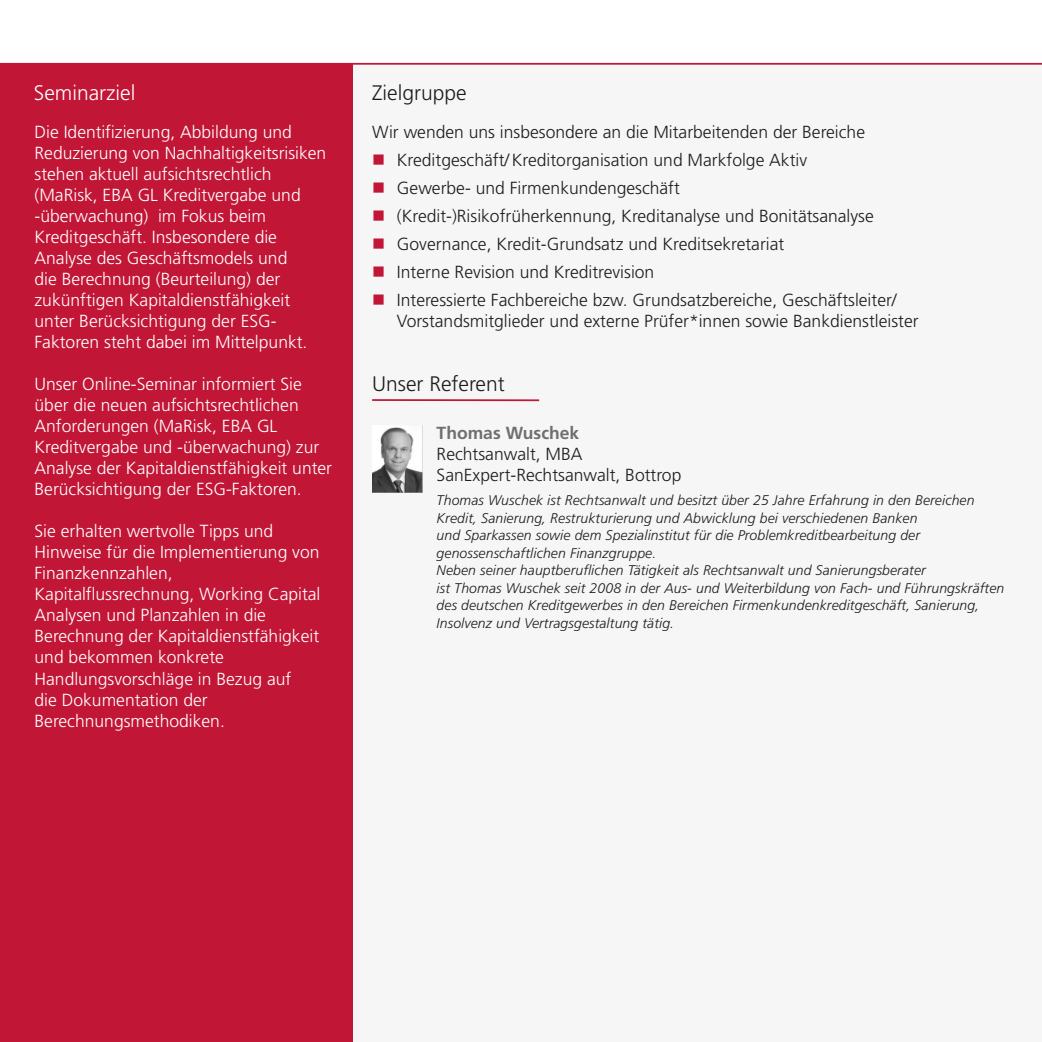
<style>
.page{position:relative;width:1042px;height:1042px;background:#fff}
.page>*{position:absolute;margin:0;border:0;box-sizing:border-box;transform-origin:0 0}
.t1{font:300 21px "Frutiger LT Pro";color:#1d1d1b}
.t2{font:300 21px "Frutiger LT Pro";color:#fff}
.t3{font:300 17.5px "Frutiger LT Pro";color:#fff}
.t4{font:300 17.5px "Frutiger LT Pro";color:#1d1d1b}
.t5{font:700 17.5px "Frutiger LT Pro";color:#6f6f6e}
.t6{font:italic 300 14px "Frutiger LT Pro";letter-spacing:.01em;color:#1d1d1b}
</style>
<div class="page">
<hr style="left:0;top:0;width:1px;height:65px;background:#c21636">
<div style="left:352px;top:65px;width:690px;height:977px;background:#f6f6f6"></div>
<hr style="left:0;top:63px;width:1042px;height:2px;background:#c21636">
<div style="left:0;top:64px;width:352px;height:978px;background:#c21636"></div>
<hr style="left:372px;top:399px;width:167px;height:2px;background:#c21636">
<img style="left:372px;top:427px;width:50px;height:65px">
<p class="t2" style="left:34px;top:84px;width:103px">Seminarziel</p>
<p class="t3" style="left:35px;top:125px;width:259px">Die Identifizierung, Abbildung und</p>
<p class="t3" style="left:35px;top:146px;width:293px">Reduzierung von Nachhaltigkeitsrisiken</p>
<p class="t3" style="left:35px;top:167px;width:238px">stehen aktuell aufsichtsrechtlich</p>
<p class="t3" style="left:35px;top:188px;width:268px">(MaRisk, EBA GL Kreditvergabe und</p>
<p class="t3" style="left:35px;top:209px;width:233px">-überwachung) im Fokus beim</p>
<p class="t3" style="left:35px;top:230px;width:244px">Kreditgeschäft. Insbesondere die</p>
<p class="t3" style="left:35px;top:251px;width:254px">Analyse des Geschäftsmodels und</p>
<p class="t3" style="left:35px;top:272px;width:247px">die Berechnung (Beurteilung) der</p>
<p class="t3" style="left:35px;top:293px;width:257px">zukünftigen Kapitaldienstfähigkeit</p>
<p class="t3" style="left:35px;top:314px;width:244px">unter Berücksichtigung der ESG-</p>
<p class="t3" style="left:35px;top:335px;width:274px">Faktoren steht dabei im Mittelpunkt.</p>
<p class="t3" style="left:35px;top:377px;width:269px">Unser Online-Seminar informiert Sie</p>
<p class="t3" style="left:35px;top:398px;width:266px">über die neuen aufsichtsrechtlichen</p>
<p class="t3" style="left:35px;top:419px;width:244px">Anforderungen (MaRisk, EBA GL</p>
<p class="t3" style="left:35px;top:440px;width:286px">Kreditvergabe und -überwachung) zur</p>
<p class="t3" style="left:35px;top:461px;width:299px">Analyse der Kapitaldienstfähigkeit unter</p>
<p class="t3" style="left:35px;top:482px;width:269px">Berücksichtigung der ESG-Faktoren.</p>
<p class="t3" style="left:35px;top:524px;width:240px">Sie erhalten wertvolle Tipps und</p>
<p class="t3" style="left:35px;top:545px;width:286px">Hinweise für die Implementierung von</p>
<p class="t3" style="left:35px;top:566px;width:140px">Finanzkennzahlen,</p>
<p class="t3" style="left:35px;top:587px;width:287px">Kapitalflussrechnung, Working Capital</p>
<p class="t3" style="left:35px;top:608px;width:233px">Analysen und Planzahlen in die</p>
<p class="t3" style="left:35px;top:629px;width:286px">Berechnung der Kapitaldienstfähigkeit</p>
<p class="t3" style="left:35px;top:650px;width:191px">und bekommen konkrete</p>
<p class="t3" style="left:35px;top:671px;width:258px">Handlungsvorschläge in Bezug auf</p>
<p class="t3" style="left:35px;top:692px;width:175px">die Dokumentation der</p>
<p class="t3" style="left:35px;top:713px;width:192px">Berechnungsmethodiken.</p>
<p class="t1" style="left:372px;top:84px;width:96px">Zielgruppe</p>
<p class="t4" style="left:372px;top:125px;width:494px">Wir wenden uns insbesondere an die Mitarbeitenden der Bereiche</p>
<p class="t4" style="left:397px;top:153px;width:412px">Kreditgeschäft/ Kreditorganisation und Markfolge Aktiv</p>
<p class="t4" style="left:397px;top:181px;width:284px">Gewerbe- und Firmenkundengeschäft</p>
<p class="t4" style="left:397px;top:209px;width:478px">(Kredit-)Risikofrüherkennung, Kreditanalyse und Bonitätsanalyse</p>
<p class="t4" style="left:397px;top:237px;width:389px">Governance, Kredit-Grundsatz und Kreditsekretariat</p>
<p class="t4" style="left:397px;top:265px;width:259px">Interne Revision und Kreditrevision</p>
<p class="t4" style="left:397px;top:293px;width:501px">Interessierte Fachbereiche bzw. Grundsatzbereiche, Geschäftsleiter/</p>
<p class="t4" style="left:397px;top:314px;width:523px">Vorstandsmitglieder und externe Prüfer*innen sowie Bankdienstleister</p>
<p class="t1" style="left:372px;top:376px;width:134px">Unser Referent</p>
<p class="t5" style="left:437px;top:426px;width:144px">Thomas Wuschek</p>
<p class="t4" style="left:437px;top:447px;width:147px">Rechtsanwalt, MBA</p>
<p class="t4" style="left:437px;top:468px;width:246px">SanExpert-Rechtsanwalt, Bottrop</p>
<p class="t6" style="left:437px;top:495px;width:539px">Thomas Wuschek ist Rechtsanwalt und besitzt über 25 Jahre Erfahrung in den Bereichen</p>
<p class="t6" style="left:437px;top:512px;width:482px">Kredit, Sanierung, Restrukturierung und Abwicklung bei verschiedenen Banken</p>
<p class="t6" style="left:437px;top:530px;width:485px">und Sparkassen sowie dem Spezialinstitut für die Problemkreditbearbeitung der</p>
<p class="t6" style="left:437px;top:547px;width:221px">genossenschaftlichen Finanzgruppe.</p>
<p class="t6" style="left:437px;top:565px;width:491px">Neben seiner hauptberuflichen Tätigkeit als Rechtsanwalt und Sanierungsberater</p>
<p class="t6" style="left:437px;top:582px;width:569px">ist Thomas Wuschek seit 2008 in der Aus- und Weiterbildung von Fach- und Führungskräften</p>
<p class="t6" style="left:437px;top:600px;width:544px">des deutschen Kreditgewerbes in den Bereichen Firmenkundenkreditgeschäft, Sanierung,</p>
<p class="t6" style="left:437px;top:617px;width:239px">Insolvenz und Vertragsgestaltung tätig.</p>
</div>
